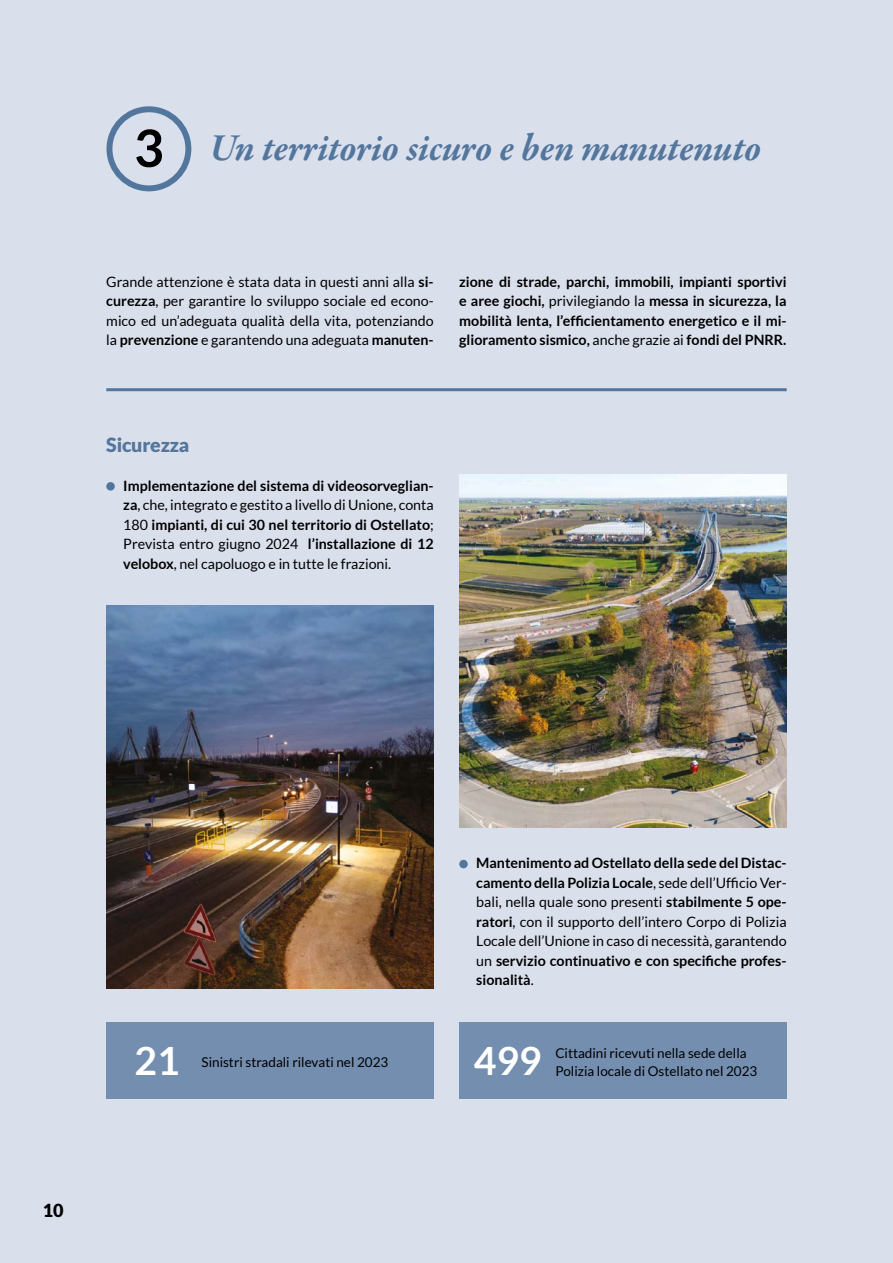
<style>
.page{position:relative;width:893px;height:1263px;background:#dadfec}
.page>*{position:absolute;margin:0;border:0;box-sizing:border-box;transform-origin:0 0}
.t1{font:700 51.6px "Lato";color:#000}
.t2{font:italic 700 39px "Garamond Premr Pro";letter-spacing:-.005em;color:#53769d;scale:.96 1}
.t3{font:700 39px "Lato";color:#fff}
.t4{font:900 19.5px "Lato";letter-spacing:-.01em;color:#53769d}
.t5{font:900 18px "Lato";color:#000}
.t6{font:700 14.25px/19.5px "Lato";color:#000;text-align:justify}
.t7{font:14.25px/19.5px "Lato";color:#000;text-align:justify}
.t8{font:13.5px/18px "Lato";color:#000}
.s1{font-weight:700}
.s2{font-weight:400}
</style>
<div class="page">
<div style="left:106px;top:106px;width:85px;height:85px;border:6px solid #53769d;border-radius:50%"></div>
<hr style="left:106px;top:388px;width:681px;height:3px;background:#53769d">
<div style="left:106px;top:482px;width:9px;height:9px;background:#53769d;border-radius:50%"></div>
<img style="left:106px;top:606px;width:328px;height:383px">
<img style="left:459px;top:474px;width:328px;height:353px">
<div style="left:106px;top:1022px;width:328px;height:77px;background:#748eb0"></div>
<div style="left:459px;top:1022px;width:328px;height:77px;background:#748eb0"></div>
<div style="left:459px;top:860px;width:9px;height:8px;background:#53769d;border-radius:50%"></div>
<h1 class="t1" style="left:134px;top:119px;width:31px">3</h1>
<h2 class="t2" style="left:209px;top:124px;width:576px">Un territorio sicuro e ben manutenuto</h2>
<p class="t7" style="left:106px;top:272px;width:329px">Grande attenzione è stata data in questi anni alla <span class="s1">si&shy;curezza</span>, per garantire lo sviluppo sociale ed econo&shy;mico ed un’adeguata qualità della vita, potenziando la <span class="s1">prevenzione</span> e garantendo una adeguata <span class="s1">manuten-</span></p>
<p class="t6" style="left:459px;top:272px;width:329px">zione di strade, parchi, immobili, impianti sportivi e aree giochi, <span class="s2">privilegiando la</span> messa in sicurezza, la mobilità lenta, l’efficientamento energetico e il mi&shy;glioramento sismico, <span class="s2">anche grazie ai</span> fondi del PNRR.</p>
<h3 class="t4" style="left:106px;top:433px;width:85px">Sicurezza</h3>
<p class="t6" style="left:123px;top:475px;width:312px">Implementazione del sistema di videosorveglian&shy;za<span class="s2">, che, integrato e gestito a livello di Unione, conta 180</span> impianti, di cui 30 nel territorio di Ostellato<span class="s2">; Prevista entro giugno 2024</span> l’installazione di 12 velobox<span class="s2">, nel capoluogo e in tutte le frazioni.</span></p>
<p class="t5" style="left:43px;top:1200px;width:22px">10</p>
<p class="t6" style="left:476px;top:853px;width:312px">Mantenimento ad Ostellato della sede del Distac&shy;camento della Polizia Locale<span class="s2">, sede dell’Ufficio Ver&shy;bali, nella quale sono presenti</span> stabilmente 5 ope&shy;ratori<span class="s2">, con il supporto dell’intero Corpo di Polizia Locale dell’Unione in caso di necessità, garantendo un</span> servizio continuativo e con specifiche profes&shy;sionalità<span class="s2">.</span></p>
<h2 class="t3" style="left:134px;top:1039px;width:47px">21</h2>
<h2 class="t3" style="left:474px;top:1038px;width:69px">499</h2>
<p class="t8" style="left:555px;top:1044px;width:204px">Cittadini ricevuti nella sede della<br>Polizia locale di Ostellato nel 2023</p>
<p class="t8" style="left:202px;top:1053px;width:188px">Sinistri stradali rilevati nel 2023</p>
</div>
